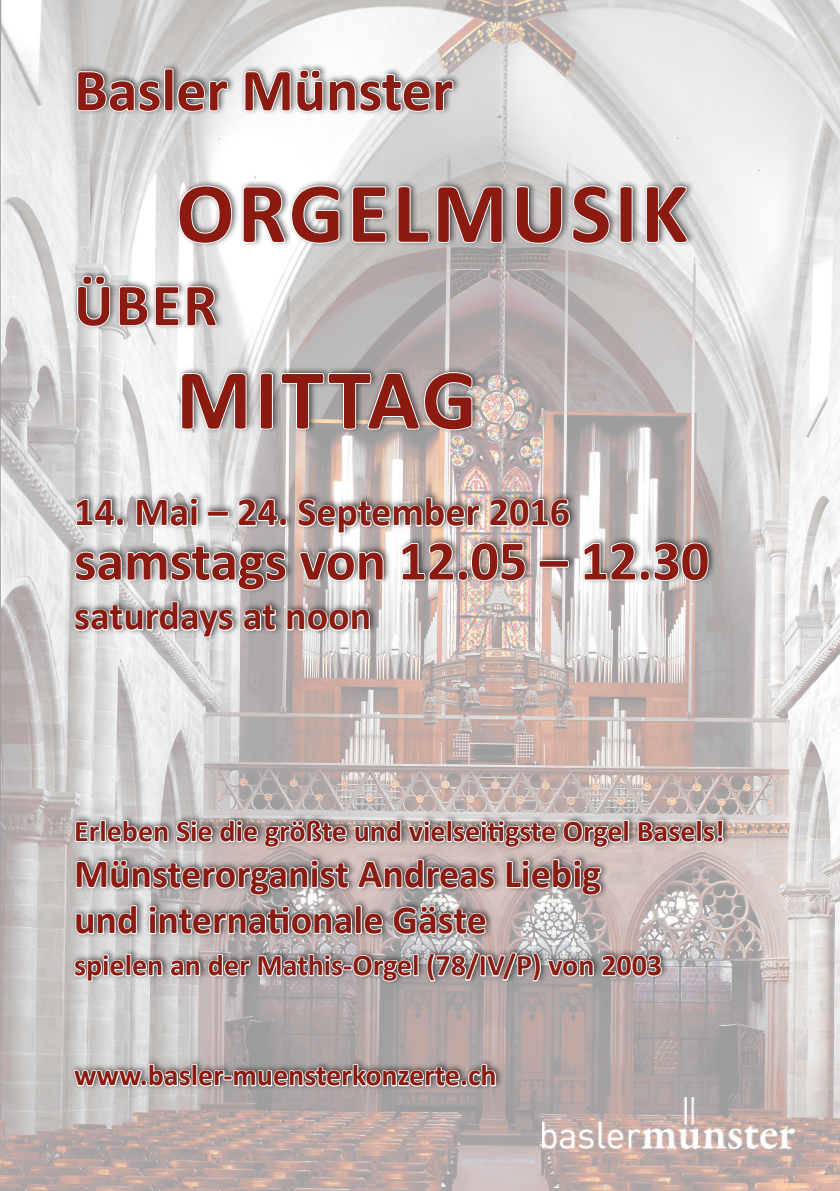
<style>
.page{position:relative;width:840px;height:1191px;background:#fff}
.page>*{position:absolute;margin:0;border:0;box-sizing:border-box;transform-origin:0 0}
.t1{font:700 86px "Calibri";letter-spacing:.04em;color:#8b1a10}
.t2{font:700 60px "Calibri";color:#8b1a10}
.t3{font:700 56px "Calibri";color:#8b1a10}
.t4{font:700 40px/46px "Calibri";color:#8b1a10}
.t5{font:700 30px "Calibri";color:#8b1a10}
</style>
<div class="page">
<img style="left:0;top:0;width:839px;height:1191px">
<div style="left:70px;top:61px;width:661px;height:1030px;background:#231f20;opacity:.75"></div>
<svg style="left:76px;top:67px;width:153px;height:46px"></svg>
<svg style="left:243px;top:66px;width:211px;height:47px"></svg>
<svg style="left:177px;top:184px;width:56px;height:61px"></svg>
<svg style="left:241px;top:184px;width:100px;height:61px"></svg>
<svg style="left:350px;top:185px;width:37px;height:59px;background:#9e9c9c"></svg>
<svg style="left:395px;top:184px;width:109px;height:60px;background:#9f9c9b"></svg>
<svg style="left:514px;top:185px;width:49px;height:60px;background:#a4a1a1"></svg>
<svg style="left:570px;top:184px;width:40px;height:61px;background:#a9a8a8"></svg>
<svg style="left:617px;top:185px;width:17px;height:59px"></svg>
<svg style="left:643px;top:185px;width:46px;height:59px"></svg>
<svg style="left:75px;top:274px;width:36px;height:54px"></svg>
<svg style="left:117px;top:284px;width:101px;height:44px"></svg>
<svg style="left:180px;top:370px;width:68px;height:61px"></svg>
<svg style="left:258px;top:371px;width:215px;height:60px;background:#9d9897"></svg>
<svg style="left:75px;top:493px;width:50px;height:35px"></svg>
<svg style="left:134px;top:492px;width:65px;height:38px"></svg>
<svg style="left:205px;top:493px;width:83px;height:35px"></svg>
<img style="left:296px;top:496px;width:185px;height:39px">
<svg style="left:488px;top:497px;width:83px;height:31px"></svg>
<img style="left:400px;top:541px;width:126px;height:41px">
<svg style="left:536px;top:558px;width:34px;height:11px"></svg>
<svg style="left:581px;top:541px;width:128px;height:41px"></svg>
<svg style="left:73px;top:541px;width:312px;height:105px"></svg>
<svg style="left:73px;top:814px;width:651px;height:176px;background:#bfb8b7"></svg>
<svg style="left:72px;top:1056px;width:425px;height:42px;background:#b7b2b2"></svg>
<img style="left:542px;top:1097px;width:252px;height:51px">
<h2 class="t2" style="left:74px;top:48px;width:380px">Basler Münster</h2>
<h1 class="t1" style="left:176px;top:152px;width:513px">ORGELMUSIK</h1>
<h2 class="t2" style="left:74px;top:263px;width:144px">ÜBER</h2>
<h1 class="t1" style="left:176px;top:339px;width:302px">MITTAG</h1>
<h3 class="t4" style="left:74px;top:488px;width:497px">14. Mai – 24. September 2016</h3>
<h3 class="t3" style="left:74px;top:521px;width:636px">samstags von 12.05 – 12.30</h3>
<h3 class="t4" style="left:74px;top:592px;width:298px">saturdays at noon</h3>
<p class="t5" style="left:74px;top:810px;width:651px">Erleben Sie die größte und vielseitigste Orgel Basels!</p>
<h3 class="t4" style="left:74px;top:850px;width:528px">Münsterorganist Andreas Liebig und internationale Gäste</h3>
<p class="t5" style="left:74px;top:944px;width:589px">spielen an der Mathis-Orgel (78/IV/P) von 2003</p>
<p class="t5" style="left:74px;top:1054px;width:424px">www.basler-muensterkonzerte.ch</p>
</div>
